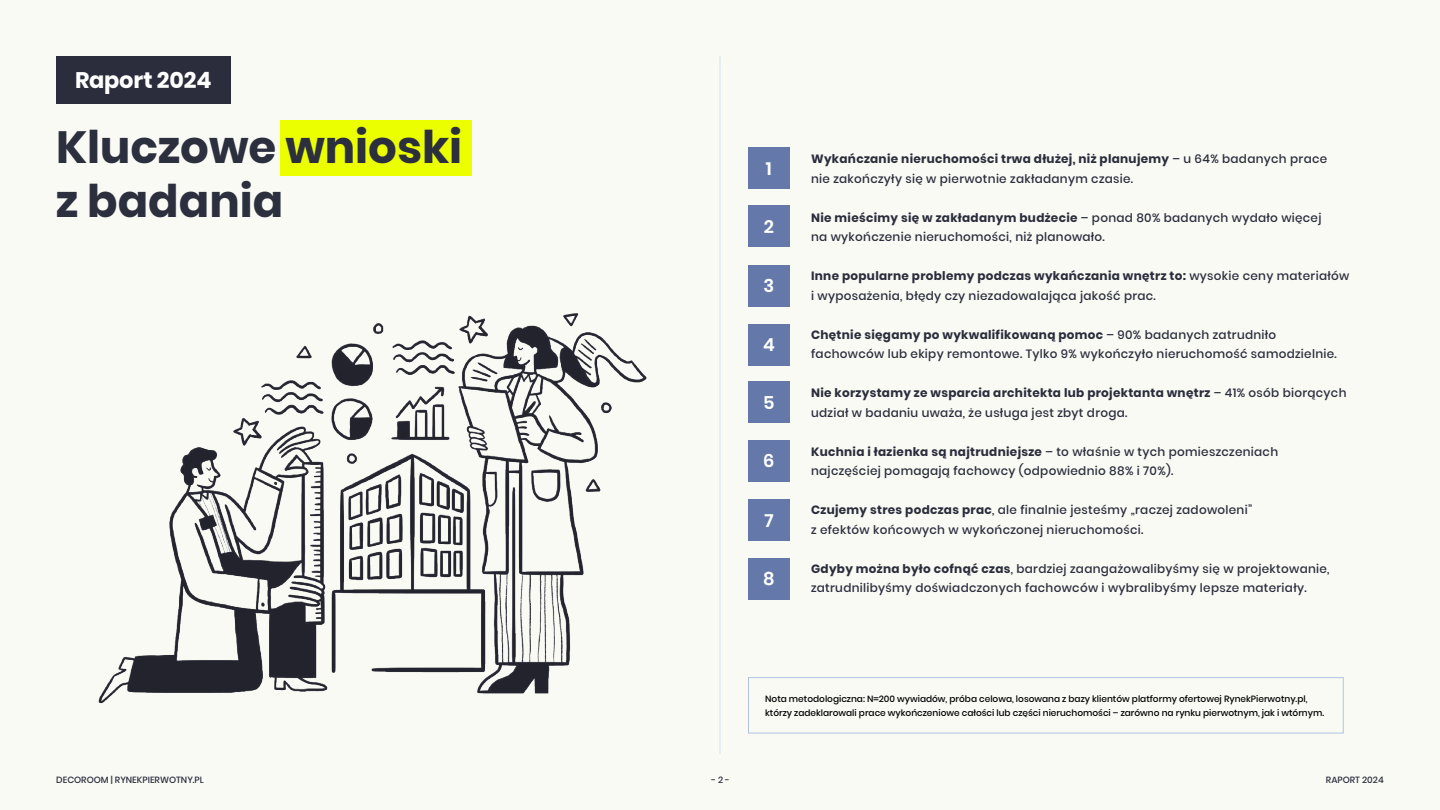
<style>
.page{position:relative;width:1440px;height:810px;background:#fafaf5}
.page>*{position:absolute;margin:0;border:0;box-sizing:border-box;transform-origin:0 0}
.t1{font:700 45px/54px "Poppins";color:#2b2f3e}
.t2{font:700 22.5px "Poppins";letter-spacing:-.01em;color:#fff}
.t3{font:600 18px "Poppins";color:#fff}
.t4{font:500 12px/19.5px "Poppins";letter-spacing:.025em;color:#2b2d3c}
.t5{font:500 9px/13.5px "Poppins";color:#000}
.t6{font:500 9px "Poppins";color:#2b2d3c}
.s1{font-weight:700}
</style>
<div class="page">
<div style="left:280px;top:121px;width:192px;height:55px;background:#ebff00"></div>
<div style="left:748px;top:148px;width:42px;height:41px;background:#6479a9"></div>
<div style="left:748px;top:206px;width:42px;height:41px;background:#6479a9"></div>
<div style="left:748px;top:265px;width:42px;height:42px;background:#6479a9"></div>
<div style="left:748px;top:324px;width:42px;height:41px;background:#6479a9"></div>
<div style="left:748px;top:382px;width:42px;height:41px;background:#6479a9"></div>
<div style="left:748px;top:440px;width:42px;height:42px;background:#6479a9"></div>
<div style="left:748px;top:500px;width:42px;height:41px;background:#6479a9"></div>
<div style="left:748px;top:558px;width:42px;height:42px;background:#6479a9"></div>
<img style="left:98px;top:255px;width:666px;height:468px">
<div style="left:56px;top:56px;width:175px;height:47px;background:#2b2d3c"></div>
<hr style="left:720px;top:56px;width:1px;height:698px;background:#afc3e1">
<div style="left:748px;top:677px;width:596px;height:56px;border:1px solid #afc3e1"></div>
<h2 class="t2" style="left:75px;top:67px;width:138px">Raport 2024</h2>
<h1 class="t1" style="left:56px;top:120px;width:408px">Kluczowe wnioski z badania</h1>
<h3 class="t3" style="left:766px;top:158px;width:7px">1</h3>
<h3 class="t3" style="left:764px;top:216px;width:12px">2</h3>
<h3 class="t3" style="left:764px;top:276px;width:12px">3</h3>
<h3 class="t3" style="left:763px;top:334px;width:13px">4</h3>
<h3 class="t3" style="left:763px;top:392px;width:13px">5</h3>
<h3 class="t3" style="left:763px;top:450px;width:13px">6</h3>
<h3 class="t3" style="left:764px;top:510px;width:11px">7</h3>
<h3 class="t3" style="left:763px;top:568px;width:13px">8</h3>
<p class="t4" style="left:811px;top:149px;width:518px"><span class="s1">Wykańczanie nieruchomości trwa dłużej, niż planujemy</span> – u 64% badanych prace nie zakończyły się w pierwotnie zakładanym czasie.</p>
<p class="t4" style="left:811px;top:208px;width:512px"><span class="s1">Nie mieścimy się w zakładanym budżecie</span> – ponad 80% badanych wydało więcej na wykończenie nieruchomości, niż planowało.</p>
<p class="t4" style="left:811px;top:266px;width:540px"><span class="s1">Inne popularne problemy podczas wykańczania wnętrz to:</span> wysokie ceny materiałów i wyposażenia, błędy czy niezadowalająca jakość prac.</p>
<p class="t4" style="left:811px;top:325px;width:527px"><span class="s1">Chętnie sięgamy po wykwalifikowaną pomoc</span> – 90% badanych zatrudniło fachowców lub ekipy remontowe. Tylko 9% wykończyło nieruchomość samodzielnie.</p>
<p class="t4" style="left:811px;top:383px;width:537px"><span class="s1">Nie korzystamy ze wsparcia architekta lub projektanta wnętrz</span> – 41% osób biorących udział w badaniu uważa, że usługa jest zbyt droga.</p>
<p class="t4" style="left:811px;top:442px;width:469px"><span class="s1">Kuchnia i łazienka są najtrudniejsze</span> – to właśnie w tych pomieszczeniach najczęściej pomagają fachowcy (odpowiednio 88% i 70%).</p>
<p class="t4" style="left:811px;top:500px;width:443px"><span class="s1">Czujemy stres podczas prac</span>, ale finalnie jesteśmy „raczej zadowoleni” z efektów końcowych w wykończonej nieruchomości.</p>
<p class="t4" style="left:811px;top:559px;width:520px"><span class="s1">Gdyby można było cofnąć czas</span>, bardziej zaangażowalibyśmy się w projektowanie, zatrudnilibyśmy doświadczonych fachowców i wybralibyśmy lepsze materiały.</p>
<p class="t5" style="left:765px;top:692px;width:560px">Nota metodologiczna: N=200 wywiadów, próba celowa, losowana z bazy klientów platformy ofertowej RynekPierwotny.pl, którzy zadeklarowali prace wykończeniowe całości lub części nieruchomości – zarówno na rynku pierwotnym, jak i wtórnym.</p>
<p class="t6" style="left:56px;top:775px;width:149px">DECOROOM | RYNEKPIERWOTNY.PL</p>
<p class="t6" style="left:711px;top:775px;width:20px">- 2 -</p>
<p class="t6" style="left:1326px;top:775px;width:59px">RAPORT 2024</p>
</div>
